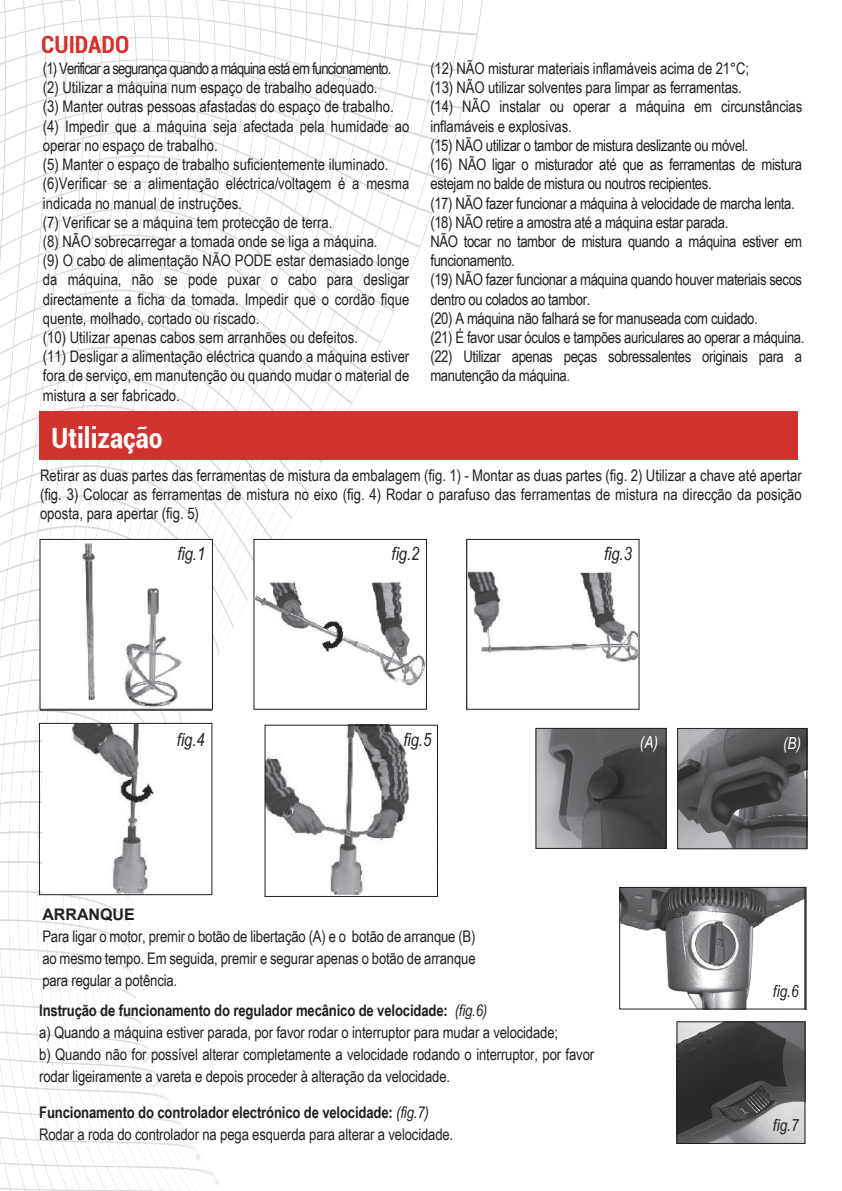
<style>
.page{position:relative;width:842px;height:1191px;background:#fff}
.page>*{position:absolute;margin:0;border:0;box-sizing:border-box;transform-origin:0 0}
.t1{font:700 condensed 28px "Roboto";color:#fff}
.t2{font:700 condensed 23.8px "Roboto";color:#cf342e}
.t3{font:italic 18px "Arial Narrow";color:#231f20}
.t4{font:italic 16.6px "Arial Narrow";color:#231f20}
.t5{font:italic 16.6px "Arial Narrow";color:#fff}
.t6{font:16px/19.2px "Arial Narrow";letter-spacing:-.01em;color:#231f20}
.t7{font:700 16px "Arial";color:#231f20}
.s1{font-weight:700}
.s2{font-style:italic}
</style>
<div class="page">
<img style="left:0;top:0;width:527px;height:1191px">
<div style="left:39px;top:411px;width:759px;height:48px;background:#cf342e"></div>
<img style="left:42px;top:724px;width:171px;height:170px">
<img style="left:266px;top:726px;width:170px;height:168px">
<div style="left:39px;top:723px;width:173px;height:172px;border:1px solid #231f20"></div>
<div style="left:264px;top:724px;width:174px;height:173px;border:1px solid #231f20"></div>
<img style="left:621px;top:887px;width:186px;height:122px">
<div style="left:619px;top:887px;width:186px;height:122px;border:1px solid #231f20"></div>
<img style="left:42px;top:541px;width:169px;height:167px">
<img style="left:255px;top:541px;width:170px;height:167px">
<img style="left:468px;top:541px;width:169px;height:167px">
<div style="left:40px;top:539px;width:173px;height:171px;border:1px solid #231f20"></div>
<div style="left:466px;top:539px;width:173px;height:171px;border:1px solid #231f20"></div>
<div style="left:253px;top:539px;width:174px;height:171px;border:1px solid #231f20"></div>
<img style="left:537px;top:730px;width:127px;height:117px">
<div style="left:535px;top:728px;width:131px;height:121px;border:1px solid #231f20"></div>
<img style="left:679px;top:730px;width:126px;height:117px">
<div style="left:677px;top:728px;width:130px;height:121px;border:1px solid #231f20"></div>
<img style="left:678px;top:1023px;width:125px;height:118px">
<div style="left:676px;top:1021px;width:129px;height:122px;border:1px solid #231f20"></div>
<h2 class="t2" style="left:41px;top:28px;width:90px">CUIDADO</h2>
<p class="t6" style="left:43px;top:58px;width:368px">(1) Verificar a segurança quando a máquina está em funcionamento. (2) Utilizar a máquina num espaço de trabalho adequado.<br>(3) Manter outras pessoas afastadas do espaço de trabalho. (4) Impedir que a máquina seja afectada pela humidade ao operar no espaço de trabalho.<br>(5) Manter o espaço de trabalho suficientemente iluminado. (6)Verificar se a alimentação eléctrica/voltagem é a mesma indicada no manual de instruções.<br>(7) Verificar se a máquina tem protecção de terra.<br>(8) NÃO sobrecarregar a tomada onde se liga a máquina.<br>(9) O cabo de alimentação NÃO PODE estar demasiado longe da máquina, não se pode puxar o cabo para desligar directamente a ficha da tomada. Impedir que o cordão fique quente, molhado, cortado ou riscado.<br>(10) Utilizar apenas cabos sem arranhões ou defeitos.<br>(11) Desligar a alimentação eléctrica quando a máquina estiver fora de serviço, em manutenção ou quando mudar o material de mistura a ser fabricado.</p>
<p class="t6" style="left:430px;top:58px;width:375px">(12) NÃO misturar materiais inflamáveis acima de 21°C;<br>(13) NÃO utilizar solventes para limpar as ferramentas.<br>(14) NÃO instalar ou operar a máquina em circunstâncias inflamáveis e explosivas.<br>(15) NÃO utilizar o tambor de mistura deslizante ou móvel.<br>(16) NÃO ligar o misturador até que as ferramentas de mistura estejam no balde de mistura ou noutros recipientes.<br>(17) NÃO fazer funcionar a máquina à velocidade de marcha lenta. (18) NÃO retire a amostra até a máquina estar parada.<br>NÃO tocar no tambor de mistura quando a máquina estiver em funcionamento.<br>(19) NÃO fazer funcionar a máquina quando houver materiais secos dentro ou colados ao tambor.<br>(20) A máquina não falhará se for manuseada com cuidado.<br>(21) É favor usar óculos e tampões auriculares ao operar a máquina. (22) Utilizar apenas peças sobressalentes originais para a manutenção da máquina.</p>
<h1 class="t1" style="left:52px;top:418px;width:112px">Utilização</h1>
<p class="t6" style="left:40px;top:465px;width:763px;text-align:justify">Retirar as duas partes das ferramentas de mistura da embalagem (fig. 1) - Montar as duas partes (fig. 2) Utilizar a chave até apertar (fig. 3) Colocar as ferramentas de mistura no eixo (fig. 4) Rodar o parafuso das ferramentas de mistura na direcção da posição oposta, para apertar (fig. 5)</p>
<p class="t3" style="left:177px;top:541px;width:29px">fig.1</p>
<p class="t3" style="left:392px;top:541px;width:29px">fig.2</p>
<p class="t3" style="left:604px;top:541px;width:29px">fig.3</p>
<p class="t3" style="left:177px;top:727px;width:29px">fig.4</p>
<p class="t3" style="left:403px;top:727px;width:29px">fig.5</p>
<p class="t5" style="left:640px;top:731px;width:20px">(A)</p>
<p class="t5" style="left:783px;top:731px;width:20px">(B)</p>
<p class="t7" style="left:42px;top:903px;width:94px">ARRANQUE</p>
<p class="t6" style="left:42px;top:924px;width:435px;line-height:22px;text-align:justify">Para ligar o motor, premir o botão de libertação (A) e o botão de arranque (B) ao mesmo tempo. Em seguida, premir e segurar apenas o botão de arranque para regular a potência.</p>
<p class="t6" style="left:39px;top:998px;width:556px;line-height:22px"><span class="s1">Instrução de funcionamento do regulador mecânico de velocidade:</span> <span class="s2">(fig.6)<br></span>a) Quando a máquina estiver parada, por favor rodar o interruptor para mudar a velocidade;<br>b) Quando não for possível alterar completamente a velocidade rodando o interruptor, por favor rodar ligeiramente a vareta e depois proceder à alteração da velocidade.</p>
<p class="t6" style="left:39px;top:1101px;width:416px;line-height:22px"><span class="s1">Funcionamento do controlador electrónico de velocidade:</span> <span class="s2">(fig.7)<br></span>Rodar a roda do controlador na pega esquerda para alterar a velocidade.</p>
<p class="t4" style="left:773px;top:979px;width:27px">fig.6</p>
<p class="t4" style="left:773px;top:1113px;width:27px">fig.7</p>
</div>
